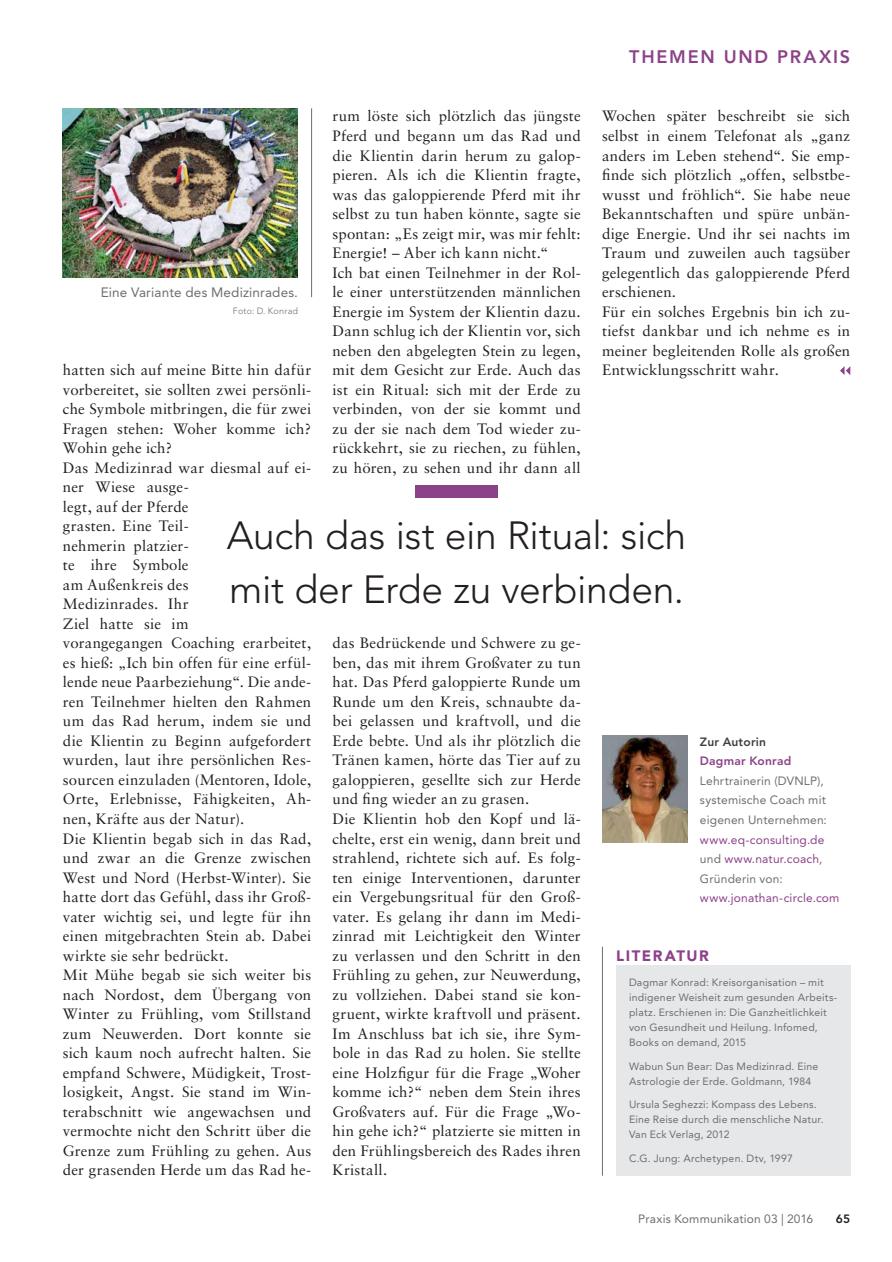
<style>
.page{position:relative;width:892px;height:1262px;background:#fff}
.page>*{position:absolute;margin:0;border:0;box-sizing:border-box;transform-origin:0 0}
.t1{font:300 39px/54px "Avenir LT Std";letter-spacing:-.01em;color:#231f20}
.t2{font:800 18px "Avenir LT Std";letter-spacing:.1em;color:#8c4288}
.t3{font:15px/19.5px "Sabon LT Std";letter-spacing:.01em;color:#231f20}
.t4{font:900 15px "Avenir LT Std";letter-spacing:.1em;color:#8c4288}
.t5{font:13.5px "Avenir LT Std";letter-spacing:.01em;color:#6d6e70}
.t6{font:12px/19.5px "Avenir LT Std";letter-spacing:.015em;color:#6d6e70}
.t7{font:12px/19.5px "Avenir LT Std";letter-spacing:.015em;color:#8c4288}
.t8{font:800 12px "Avenir LT Std";letter-spacing:.02em;color:#8c4288}
.t9{font:800 12px "Avenir LT Std";letter-spacing:.02em;color:#404041}
.t10{font:800 12px "Avenir LT Std";color:#231f20}
.t11{font:10.5px/15px "Avenir LT Std";letter-spacing:.02em;color:#6d6e70}
.t12{font:300 9px "Avenir LT Std";letter-spacing:.02em;color:#6d6e70}
.s1{color:#6d6e70}
</style>
<div class="page">
<svg style="left:840px;top:366px;width:10px;height:9px"></svg>
<div style="left:415px;top:485px;width:82px;height:12px;background:#8c4288"></div>
<hr style="left:311px;top:108px;width:1px;height:189px;background:#6d6e70">
<img style="left:63px;top:108px;width:234px;height:169px">
<img style="left:602px;top:735px;width:85px;height:107px">
<div style="left:616px;top:965px;width:234px;height:210px;background:#e6e7e8"></div>
<hr style="left:601px;top:946px;width:1px;height:229px;background:#6d6e70">
<p class="t2" style="left:629px;top:46px;width:222px">THEMEN UND PRAXIS</p>
<p class="t3" style="left:332px;top:106px;width:250px">rum löste sich plötzlich das jüngste Pferd und begann um das Rad und die Klientin darin herum zu galop&shy;pieren. Als ich die Klientin fragte, was das galoppierende Pferd mit ihr selbst zu tun haben könnte, sagte sie spontan: „Es zeigt mir, was mir fehlt:<br>Energie! – Aber ich kann nicht.“<br>Ich bat einen Teilnehmer in der Rol&shy;le einer unterstützenden männlichen Energie im System der Klientin dazu.<br>Dann schlug ich der Klientin vor, sich neben den abgelegten Stein zu legen, mit dem Gesicht zur Erde. Auch das ist ein Ritual: sich mit der Erde zu verbinden, von der sie kommt und zu der sie nach dem Tod wieder zu&shy;rückkehrt, sie zu riechen, zu fühlen, zu hören, zu sehen und ihr dann all</p>
<p class="t3" style="left:601px;top:106px;width:250px">Wochen später beschreibt sie sich selbst in einem Telefonat als „ganz anders im Leben stehend“. Sie emp&shy;finde sich plötzlich „offen, selbstbe&shy;wusst und fröhlich“. Sie habe neue Bekanntschaften und spüre unbän&shy;dige Energie. Und ihr sei nachts im Traum und zuweilen auch tagsüber gelegentlich das galoppierende Pferd erschienen.<br>Für ein solches Ergebnis bin ich zu&shy;tiefst dankbar und ich nehme es in meiner begleitenden Rolle als großen Entwicklungsschritt wahr.</p>
<p class="t5" style="left:101px;top:284px;width:199px">Eine Variante des Medizinrades.</p>
<p class="t12" style="left:233px;top:305px;width:67px">Foto: D. Konrad</p>
<p class="t3" style="left:63px;top:360px;width:250px">hatten sich auf meine Bitte hin dafür vorbereitet, sie sollten zwei persönli&shy;che Symbole mitbringen, die für zwei<br>Fragen stehen: Woher komme ich?<br>Wohin gehe ich?<br>Das Medizinrad war diesmal auf ei&shy;ner Wiese ausge-<br>legt, auf der Pferde<br>grasten. Eine Teil-<br>nehmerin platzier-<br>te ihre Symbole<br>am Außenkreis des<br>Medizinrades. Ihr<br>Ziel hatte sie im<br>vo ran gegangen Coaching erarbeitet, es hieß: „Ich bin offen für eine erfül&shy;lende neue Paarbeziehung“. Die ande&shy;ren Teilnehmer hielten den Rahmen um das Rad herum, indem sie und die Klientin zu Beginn aufgefordert wurden, laut ihre persönlichen Res&shy;sourcen einzuladen (Mentoren, Idole,<br>Orte, Erlebnisse, Fähigkeiten, Ah&shy;nen, Kräfte aus der Natur).<br>Die Klientin begab sich in das Rad, und zwar an die Grenze zwischen<br>West und Nord (Herbst-Winter). Sie hatte dort das Gefühl, dass ihr Groß&shy;vater wichtig sei, und legte für ihn einen mitgebrachten Stein ab. Dabei wirkte sie sehr bedrückt.<br>Mit Mühe begab sie sich weiter bis nach Nordost, dem Über gang von<br>Winter zu Frühling, vom Stillstand zum Neuwerden. Dort konnte sie sich kaum noch aufrecht halten. Sie empfand Schwere, Müdigkeit, Trost&shy;losigkeit, Angst. Sie stand im Win&shy;terabschnitt wie angewachsen und vermochte nicht den Schritt über die<br>Grenze zum Frühling zu gehen. Aus der grasenden Herde um das Rad he-</p>
<h1 class="t1" style="left:227px;top:508px;width:461px">Auch das ist ein Ritual: sich mit der Erde zu verbinden.</h1>
<p class="t3" style="left:332px;top:633px;width:250px">das Bedrückende und Schwere zu ge&shy;ben, das mit ihrem Großvater zu tun hat. Das Pferd galoppierte Runde um Runde um den Kreis, schnaubte da&shy;bei gelassen und kraftvoll, und die Erde bebte. Und als ihr plötzlich die Tränen kamen, hörte das Tier auf zu galoppieren, gesellte sich zur Herde und fing wieder an zu grasen.<br>Die Klientin hob den Kopf und lä&shy;chelte, erst ein wenig, dann breit und strahlend, richtete sich auf. Es folg&shy;ten einige Interventionen, darunter ein Vergebungsritual für den Groß&shy;vater. Es gelang ihr dann im Medi&shy;zinrad mit Leichtigkeit den Winter zu verlassen und den Schritt in den Frühling zu gehen, zur Neuwerdung, zu vollziehen. Dabei stand sie kon&shy;gruent, wirkte kraftvoll und präsent.<br>Im Anschluss bat ich sie, ihre Sym&shy;bole in das Rad zu holen. Sie stellte eine Holzfigur für die Frage „Woher komme ich?“ neben dem Stein ihres Großvaters auf. Für die Frage „Wo&shy;hin gehe ich?“ platzierte sie mitten in den Frühlingsbereich des Rades ihren Kristall.</p>
<p class="t9" style="left:699px;top:734px;width:68px">Zur Autorin</p>
<p class="t8" style="left:699px;top:754px;width:93px">Dagmar Konrad</p>
<p class="t6" style="left:699px;top:771px;width:128px">Lehrtrainerin (DVNLP), systemische Coach mit eigenen Unternehmen:</p>
<p class="t7" style="left:699px;top:829px;width:126px">www.eq-consulting.de <span class="s1">und</span> www.natur.coach<span class="s1">,<br>Gründerin von:</span></p>
<p class="t7" style="left:699px;top:888px;width:141px">www.jonathan-circle.com</p>
<p class="t4" style="left:616px;top:946px;width:94px">LITERATUR</p>
<p class="t11" style="left:628px;top:974px;width:210px">Dagmar Konrad: Kreisorganisation – mit indigener Weisheit zum gesunden Arbeits&shy;platz. Erschienen in: Die Ganzheitlichkeit von Gesundheit und Heilung. Infomed, Books on demand, 2015</p>
<p class="t11" style="left:628px;top:1058px;width:191px">Wabun Sun Bear: Das Medizinrad. Eine<br>Astrologie der Erde. Goldmann, 1984</p>
<p class="t11" style="left:628px;top:1096px;width:196px">Ursula Seghezzi: Kompass des Lebens.<br>Eine Reise durch die menschliche Natur.<br>Van Eck Verlag, 2012</p>
<p class="t11" style="left:628px;top:1150px;width:165px">C.G. Jung: Archetypen. Dtv, 1997</p>
<p class="t6" style="left:638px;top:1209px;width:176px">Praxis Kommunikation 03 | 2016</p>
<p class="t10" style="left:835px;top:1211px;width:16px">65</p>
</div>
